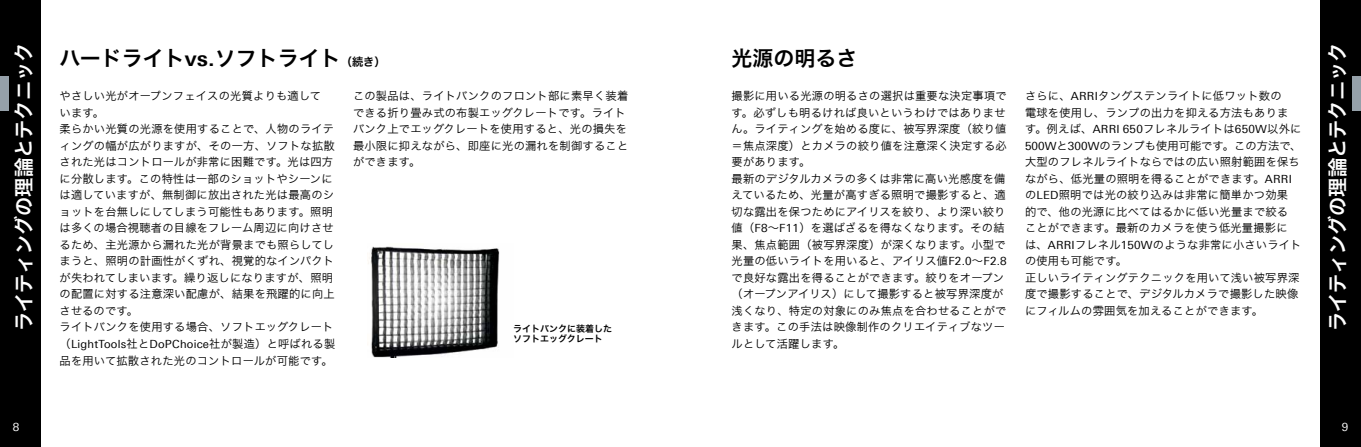
<style>
.page{position:relative;width:1361px;height:447px;background:#fff}
.page>*{position:absolute;margin:0;border:0;box-sizing:border-box;transform-origin:0 0}
.t1{font:21px "Hira Kaku Pro N W6";color:#000}
.t2{font:20.25px "Hira Kaku Pro N W6";color:#fff;scale:.95 1}
.t3{font:11.25px/16.5px "Hira Kaku Pro N W3";letter-spacing:.02em;color:#000}
.t4{font:11.25px "Linotype Univers 430";letter-spacing:.02em;color:#000}
.t5{font:11.25px "Linotype Univers 430";color:#fff}
.t6{font:9px/10.8px "Hira Kaku Pro N W6";color:#000}
.s1{font-family:"Linotype Univers 630";font-weight:700}
.s2{font-size:11.25px}
.s3{font-family:"Hira Kaku Pro N W3"}
.s4{font-family:"Linotype Univers 430"}
</style>
<div class="page">
<div style="left:1320px;top:0;width:41px;height:446px;background:#000"></div>
<div style="left:0;top:0;width:40px;height:446px;background:#000"></div>
<div style="left:1352px;top:77px;width:9px;height:34px;background:#95a0a9"></div>
<div style="left:0;top:77px;width:9px;height:34px;background:#95a0a9"></div>
<img style="left:368px;top:246px;width:132px;height:111px">
<h2 class="t2" style="left:5px;top:331px;width:305px;rotate:-90deg">ライティングの理論とテクニック</h2>
<h2 class="t2" style="left:1319px;top:331px;width:305px;rotate:-90deg">ライティングの理論とテクニック</h2>
<h1 class="t1" style="left:60px;top:39px;width:328px">ハードライト<span class="s1">vs.</span>ソフトライト<span class="s2">（続き）</span></h1>
<h1 class="t1" style="left:731px;top:39px;width:127px">光源の明るさ</h1>
<p class="t3" style="left:353px;top:87px;width:277px">この製品は、ライトバンクのフロント部に素早く装着できる折り畳み式の布製エッグクレートです。ライトバンク上でエッグクレートを使用すると、光の損失を最小限に抑えながら、即座に光の漏れを制御することができます。</p>
<p class="t3" style="left:60px;top:87px;width:277px">やさしい光がオープンフェイスの光質よりも適しています。<br>柔らかい光質の光源を使用することで、人物のライティングの幅が広がりますが、その一方、ソフトな拡散された光はコントロールが非常に困難です。光は四方に分散します。この特性は一部のショットやシーンには適していますが、無制御に放出された光は最高のショットを台無しにしてしまう可能性もあります。照明は多くの場合視聴者の目線をフレーム周辺に向けさせるため、主光源から漏れた光が背景までも照らしてしまうと、照明の計画性がくずれ、視覚的なインパクトが失われてしまいます。繰り返しになりますが、照明の配置に対する注意深い配慮が、結果を飛躍的に向上させるのです。<br>ライトバンクを使用する場合、ソフトエッグクレート</p>
<p class="t4" style="left:60px;top:337px;width:277px"><span class="s3">（</span>LightTools<span class="s3">社と</span>DoPChoice<span class="s3">社が製造）と呼ばれる製</span></p>
<p class="t3" style="left:60px;top:351px;width:275px">品を用いて拡散された光のコントロールが可能です。</p>
<p class="t3" style="left:731px;top:87px;width:277px">撮影に用いる光源の明るさの選択は重要な決定事項です。必ずしも明るければ良いというわけではありません。ライティングを始める度に、被写界深度（絞り値＝焦点深度）とカメラの絞り値を注意深く決定する必要があります。<br>最新のデジタルカメラの多くは非常に高い光感度を備えているため、光量が高すぎる照明で撮影すると、適切な露出を保つためにアイリスを絞り、より深い絞り値（<span class="s4">F8</span>～<span class="s4">F11</span>）を選ばざるを得なくなります。その結果、焦点範囲（被写界深度）が深くなります。小型で光量の低いライトを用いると、アイリス値<span class="s4">F2.0</span>～<span class="s4">F2.8</span>で良好な露出を得ることができます。絞りをオープン（オープンアイリス）にして撮影すると被写界深度が浅くなり、特定の対象にのみ焦点を合わせることができます。この手法は映像制作のクリエイティブなツールとして活躍します。</p>
<p class="t3" style="left:1025px;top:87px;width:278px">さらに、<span class="s4">ARRI</span>タングステンライトに低ワット数の<br>電球を使用し、ランプの出力を抑える方法もあります。例えば、<span class="s4">ARRI 650</span>フレネルライトは<span class="s4">650W</span>以外に<br><span class="s4">500W</span>と<span class="s4">300W</span>のランプも使用可能です。この方法で、大型のフレネルライトならではの広い照射範囲を保ちながら、低光量の照明を得ることができます。<span class="s4">ARRI</span>の<span class="s4">LED</span>照明では光の絞り込みは非常に簡単かつ効果的で、他の光源に比べてはるかに低い光量まで絞ることができます。最新のカメラを使う低光量撮影には、<span class="s4">ARRI</span>フレネル<span class="s4">150W</span>のような非常に小さいライトの使用も可能です。<br>正しいライティングテクニックを用いて浅い被写界深度で撮影することで、デジタルカメラで撮影した映像にフィルムの雰囲気を加えることができます。</p>
<p class="t6" style="left:513px;top:322px;width:100px">ライトバンクに装着したソフトエッグクレート</p>
<p class="t5" style="left:13px;top:420px;width:8px">8</p>
<p class="t5" style="left:1341px;top:420px;width:8px">9</p>
</div>
